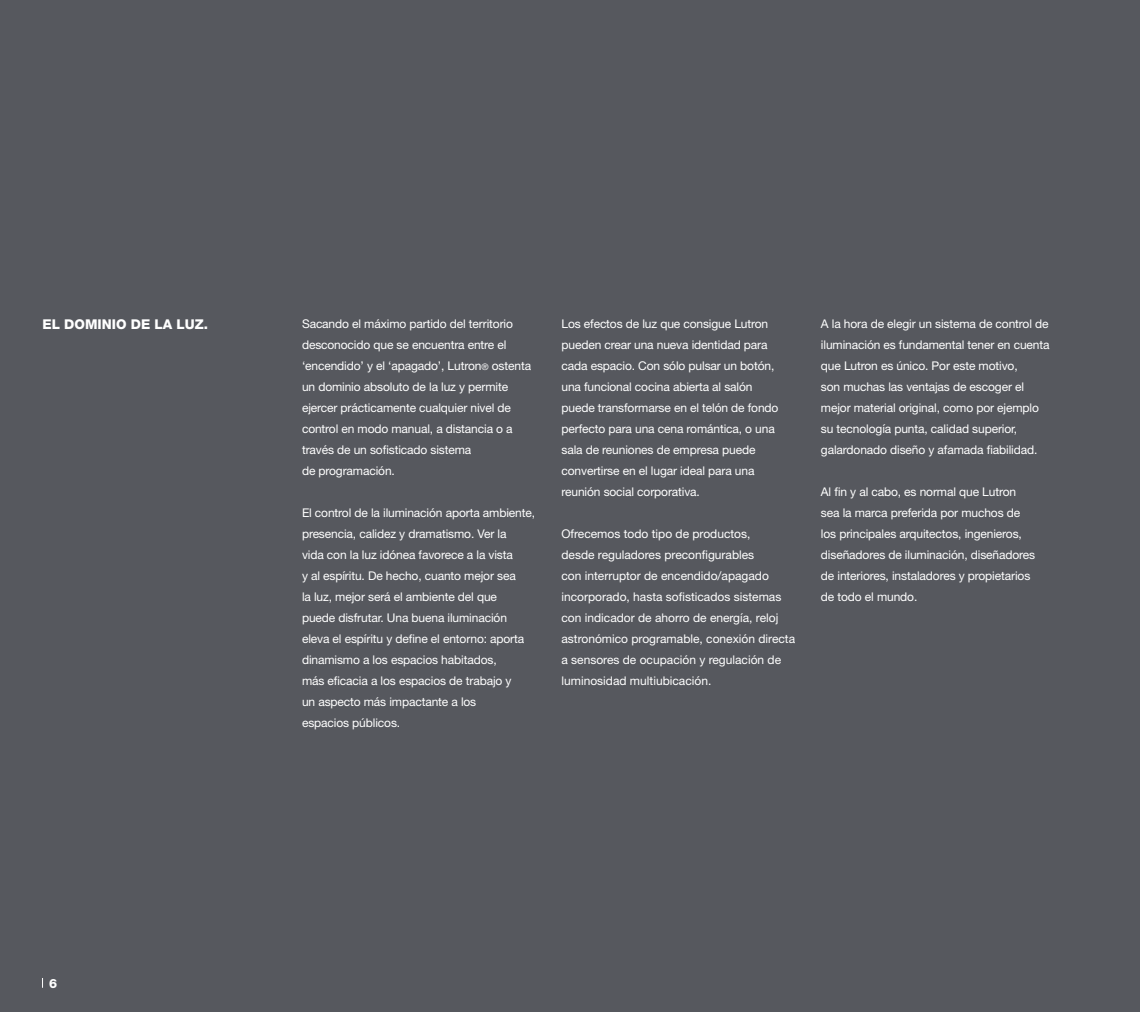
<style>
.page{position:relative;width:1140px;height:1012px;background:#56585e}
.page>*{position:absolute;margin:0;border:0;box-sizing:border-box;transform-origin:0 0}
.t1{font:800 13.5px "Helvetica Neue";color:#fff}
.t2{font:800 12.75px "Helvetica Neue";color:#fff}
.t3{font:12px/21px "Helvetica Neue";letter-spacing:-.01em;color:#fff}
.s1{font-size:9px}
</style>
<div class="page">
<p class="t1" style="left:43px;top:320px;width:167px">EL DOMINIO DE LA LUZ.</p>
<p class="t3" style="left:302px;top:315px;width:231px">Sacando el máximo partido del territorio desconocido que se encuentra entre el ‘encendido’ y el ‘apagado’, Lutron<span class="s1">®</span> ostenta un dominio absoluto de la luz y permite ejercer prácticamente cualquier nivel de control en modo manual, a distancia o a través de un sofisticado sistema<br>de programación.</p>
<p class="t3" style="left:302px;top:504px;width:235px">El control de la iluminación aporta ambiente, presencia, calidez y dramatismo. Ver la<br>vida con la luz idónea favorece a la vista<br>y al espíritu. De hecho, cuanto mejor sea<br>la luz, mejor será el ambiente del que<br>puede disfrutar. Una buena iluminación eleva el espíritu y define el entorno: aporta dinamismo a los espacios habitados,<br>más eficacia a los espacios de trabajo y<br>un aspecto más impactante a los<br>espacios públicos.</p>
<p class="t3" style="left:561px;top:315px;width:218px">Los efectos de luz que consigue Lutron pueden crear una nueva identidad para cada espacio. Con sólo pulsar un botón, una funcional cocina abierta al salón puede transformarse en el telón de fondo perfecto para una cena romántica, o una sala de reuniones de empresa puede convertirse en el lugar ideal para una reunión social corporativa.</p>
<p class="t3" style="left:561px;top:525px;width:235px">Ofrecemos todo tipo de productos,<br>desde reguladores preconfigurables<br>con interruptor de encendido/apagado incorporado, hasta sofisticados sistemas con indicador de ahorro de energía, reloj astronómico programable, conexión directa a sensores de ocupación y regulación de luminosidad multiubicación.</p>
<p class="t3" style="left:821px;top:315px;width:230px">A la hora de elegir un sistema de control de iluminación es fundamental tener en cuenta que Lutron es único. Por este motivo,<br>son muchas las ventajas de escoger el mejor material original, como por ejemplo su tecnología punta, calidad superior, galardonado diseño y afamada fiabilidad.</p>
<p class="t3" style="left:821px;top:483px;width:216px">Al fin y al cabo, es normal que Lutron sea la marca preferida por muchos de los principales arquitectos, ingenieros, diseñadores de iluminación, diseñadores de interiores, instaladores y propietarios de todo el mundo.</p>
<p class="t2" style="left:49px;top:979px;width:10px">6</p>
</div>
